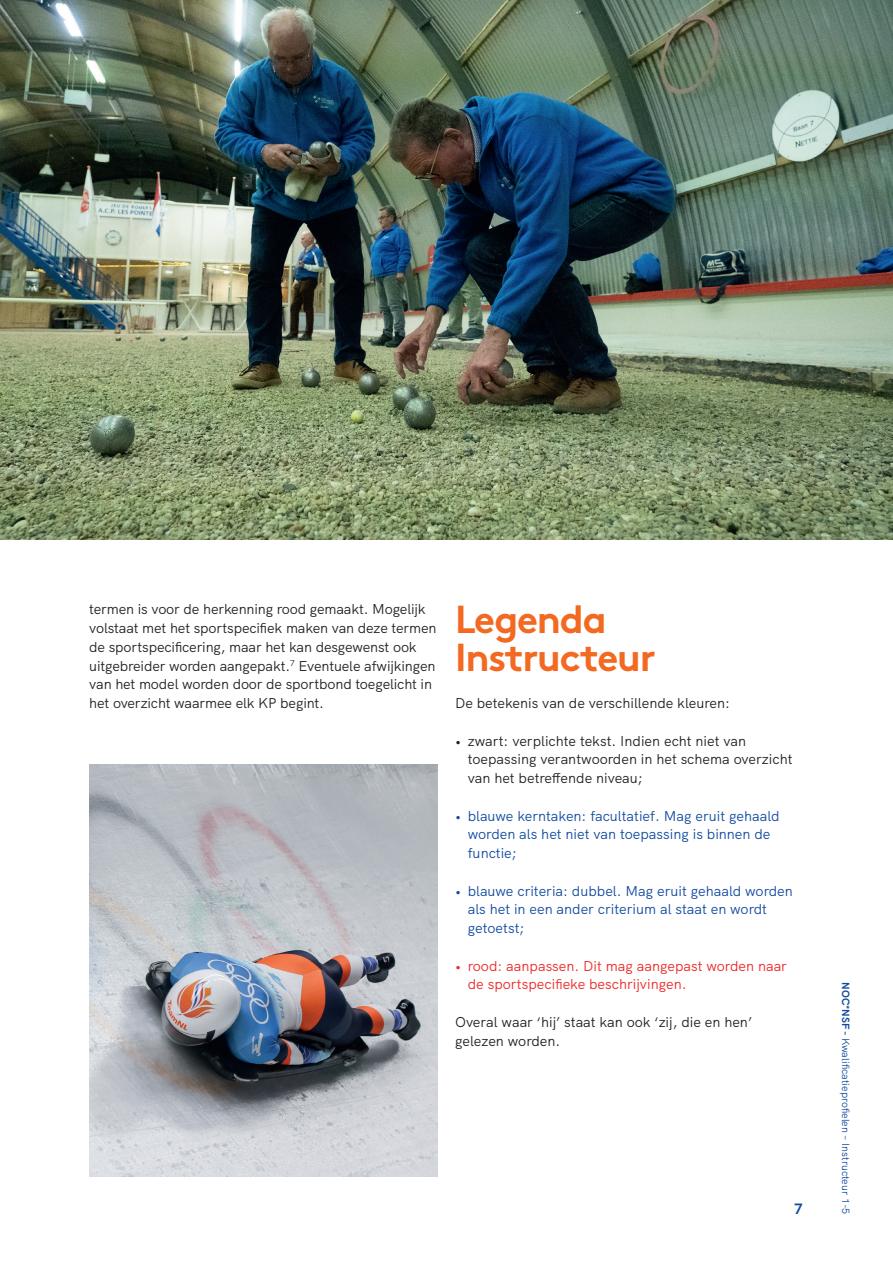
<style>
.page{position:relative;width:893px;height:1263px;background:#fff}
.page>*{position:absolute;margin:0;border:0;box-sizing:border-box;transform-origin:0 0}
.t1{font:700 39px/37.5px "Brown";letter-spacing:-.03em;color:#f36921}
.t2{font:700 15px "HK Grotesk";color:#114aa0}
.t3{font:14.25px/18.8px "HK Grotesk";letter-spacing:-.01em;color:#231f20}
.t4{font:14.25px/18.8px "HK Grotesk";color:#114aa0}
.t5{font:14.25px/18.8px "HK Grotesk";color:#ee2624}
.t6{font:10.5px "HK Grotesk";color:#114aa0}
.s1{font-weight:700}
</style>
<div class="page">
<img style="left:0;top:0;width:893px;height:539px">
<img style="left:89px;top:764px;width:349px;height:413px">
<p class="t3" style="left:89px;top:599px;width:349px">termen is voor de herkenning rood gemaakt. Mogelijk volstaat met het sportspecifiek maken van deze termen de sportspecificering, maar het kan desgewenst ook uitgebreider worden aangepakt.<sup>7</sup> Eventuele afwijkingen van het model worden door de sportbond toegelicht in het overzicht waarmee elk KP begint.</p>
<h1 class="t1" style="left:455px;top:597px;width:202px">Legenda<br>Instructeur</h1>
<p class="t3" style="left:455px;top:692px;width:277px">De betekenis van de verschillende kleuren:</p>
<p class="t3" style="left:468px;top:730px;width:326px;text-indent:-13px">• zwart: verplichte tekst. Indien echt niet van toepassing verantwoorden in het schema overzicht van het betreffende niveau;</p>
<p class="t4" style="left:468px;top:805px;width:313px;text-indent:-13px">• blauwe kerntaken: facultatief. Mag eruit gehaald worden als het niet van toepassing is binnen de functie;</p>
<p class="t4" style="left:468px;top:880px;width:327px;text-indent:-13px">• blauwe criteria: dubbel. Mag eruit gehaald worden als het in een ander criterium al staat en wordt getoetst;</p>
<p class="t5" style="left:468px;top:955px;width:321px;text-indent:-13px">• rood: aanpassen. Dit mag aangepast worden naar de sportspecifieke beschrijvingen.</p>
<p class="t3" style="left:455px;top:1011px;width:299px">Overal waar ‘hij’ staat kan ook ‘zij, die en hen’ gelezen worden.</p>
<p class="t2" style="left:794px;top:1197px;width:10px">7</p>
<p class="t6" style="left:854px;top:982px;width:234px;rotate:90deg"><span class="s1">NOC*NSF -</span> Kwalificatieprofielen – Instructeur 1-5</p>
</div>
